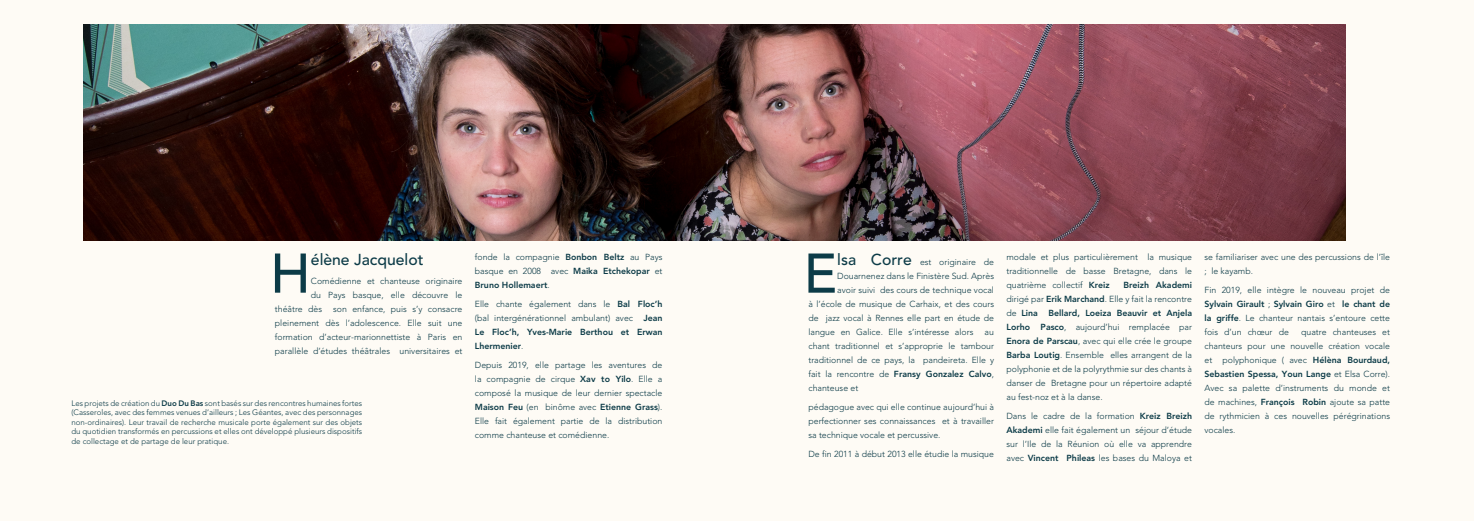
<style>
.page{position:relative;width:1474px;height:521px;background:#fff}
.page>*{position:absolute;margin:0;border:0;box-sizing:border-box;transform-origin:0 0}
.P_10pts_Light{font:500 55.3px "Avenir";color:#0c3b47}
.P_10pts_Light-2{font:500 15.75px "Avenir";color:#0c3b47}
.P_10pts_Light-3{font:300 8.75px/14px "Avenir";color:#0c3b47;text-align:justify}
.t1{font:300 7.88px/9.5px "Avenir";color:#0c3b47;text-align:justify}
.s1{font-weight:800}
.s2{font-weight:500;font-size:15.75px}
</style>
<div class="page">
<div style="left:0;top:0;width:788px;height:521px;background:#fefbf5"></div>
<div style="left:676px;top:0;width:797px;height:521px;background:#fefbf5"></div>
<img style="left:84px;top:25px;width:1261px;height:215px">
<p class="P_10pts_Light" style="left:270px;top:242px;width:42px">H</p>
<p class="P_10pts_Light-2" style="left:311px;top:250px;width:114px">élène Jacquelot</p>
<p class="P_10pts_Light-3" style="left:275px;top:274px;width:189px;text-align:right">Comédienne et chanteuse originaire<br>du Pays basque, elle découvre le<br>théâtre dès son enfance, puis s’y consacre pleinement dès l’adolescence. Elle suit une formation d’acteur-marionnettiste à Paris en parallèle d’études théâtrales universitaires et</p>
<p class="t1" style="left:71px;top:398px;width:292px">Les projets de création du <span class="s1">Duo Du Bas</span> sont basés sur des rencontres humaines fortes (Casseroles, avec des femmes venues d’ailleurs ; Les Géantes, avec des personnages non-ordinaires). Leur travail de recherche musicale porte également sur des objets du quotidien transformés en percussions et elles ont développé plusieurs dispositifs de collectage et de partage de leur pratique.</p>
<p class="P_10pts_Light-3" style="left:475px;top:249px;width:189px">fonde la compagnie <span class="s1">Bonbon Beltz</span> au Pays basque en 2008 avec <span class="s1">Maika Etchekopar</span> et <span class="s1">Bruno Hollemaert</span>.</p>
<p class="P_10pts_Light-3" style="left:475px;top:296px;width:189px">Elle chante également dans le <span class="s1">Bal Floc’h </span>(bal intergénérationnel ambulant) avec <span class="s1">Jean Le Floc’h, Yves-Marie Berthou et Erwan Lhermenier</span>.</p>
<p class="P_10pts_Light-3" style="left:475px;top:357px;width:189px">Depuis 2019, elle partage les aventures de la compagnie de cirque <span class="s1">Xav to Yilo</span>. Elle a composé la musique de leur dernier spectacle <span class="s1">Maison Feu</span> (en binôme avec <span class="s1">Etienne Grass</span>).<br>Elle fait également partie de la distribution comme chanteuse et comédienne.</p>
<p class="P_10pts_Light" style="left:803px;top:242px;width:35px">E</p>
<p class="P_10pts_Light-3" style="left:837px;top:255px;width:158px"><span class="s2">lsa Corre</span> est originaire de</p>
<p class="P_10pts_Light-3" style="left:837px;top:269px;width:158px">Douarnenez dans le Finistère Sud. Après</p>
<p class="P_10pts_Light-3" style="left:837px;top:283px;width:158px">avoir suivi des cours de technique vocal</p>
<p class="P_10pts_Light-3" style="left:808px;top:297px;width:187px">à l’école de musique de Carhaix, et des cours</p>
<p class="P_10pts_Light-3" style="left:808px;top:311px;width:187px">de jazz vocal à Rennes elle part en étude de</p>
<p class="P_10pts_Light-3" style="left:808px;top:325px;width:166px">langue en Galice. Elle s’intéresse alors</p>
<p class="P_10pts_Light-3" style="left:808px;top:325px;width:187px;text-indent:176px">au chant traditionnel et s’approprie le tambour traditionnel de ce pays, la pandeireta. Elle y fait la rencontre de <span class="s1">Fransy Gonzalez Calvo</span>, chanteuse et</p>
<p class="P_10pts_Light-3" style="left:808px;top:400px;width:187px">pédagogue avec qui elle continue aujourd’hui à perfectionner ses connaissances et à travailler sa technique vocale et percussive.</p>
<p class="P_10pts_Light-3" style="left:808px;top:446px;width:187px">De fin 2011 à début 2013 elle étudie la musique</p>
<p class="P_10pts_Light-3" style="left:1006px;top:249px;width:187px">modale et plus particulièrement la musique traditionnelle de basse Bretagne, dans le quatrième collectif <span class="s1">Kreiz</span></p>
<p class="P_10pts_Light-3" style="left:1006px;top:277px;width:187px;text-indent:117px"><span class="s1">Breizh Akademi </span>dirigé par <span class="s1">Erik Marchand</span>. Elle y fait la rencontre de <span class="s1">Lina Bellard, Loeiza Beauvir et Anjela Lorho Pasco</span>, aujourd’hui remplacée par <span class="s1">Enora de Parscau</span>, avec qui elle crée le groupe <span class="s1">Barba Loutig</span>. Ensemble elles arrangent de la polyphonie et de la polyrythmie sur des chants à danser de Bretagne pour un répertoire adapté au fest-noz et à la danse.</p>
<p class="P_10pts_Light-3" style="left:1006px;top:408px;width:187px">Dans le cadre de la formation <span class="s1">Kreiz Breizh Akademi</span> elle fait également un séjour d’étude sur l’Ile de la Réunion où elle va apprendre avec <span class="s1">Vincent Phileas</span> les bases du Maloya et</p>
<p class="P_10pts_Light-3" style="left:1204px;top:249px;width:187px">se familiariser avec une des percussions de l’île ; le kayamb.</p>
<p class="P_10pts_Light-3" style="left:1204px;top:282px;width:187px">Fin 2019, elle intègre le nouveau projet de <span class="s1">Sylvain Girault</span> ; <span class="s1">Sylvain Giro</span> et <span class="s1">le chant de la griffe</span>. Le chanteur nantais s’entoure cette fois d’un chœur de</p>
<p class="P_10pts_Light-3" style="left:1204px;top:324px;width:187px;text-indent:97px">quatre chanteuses et chanteurs pour une nouvelle création vocale et polyphonique ( avec <span class="s1">Hélèna Bourdaud, Sebastien Spessa, Youn Lange</span> et Elsa Corre).<br>Avec sa palette d’instruments du monde et de machines, <span class="s1">François Robin</span> ajoute sa patte de rythmicien à ces nouvelles pérégrinations vocales.</p>
</div>
